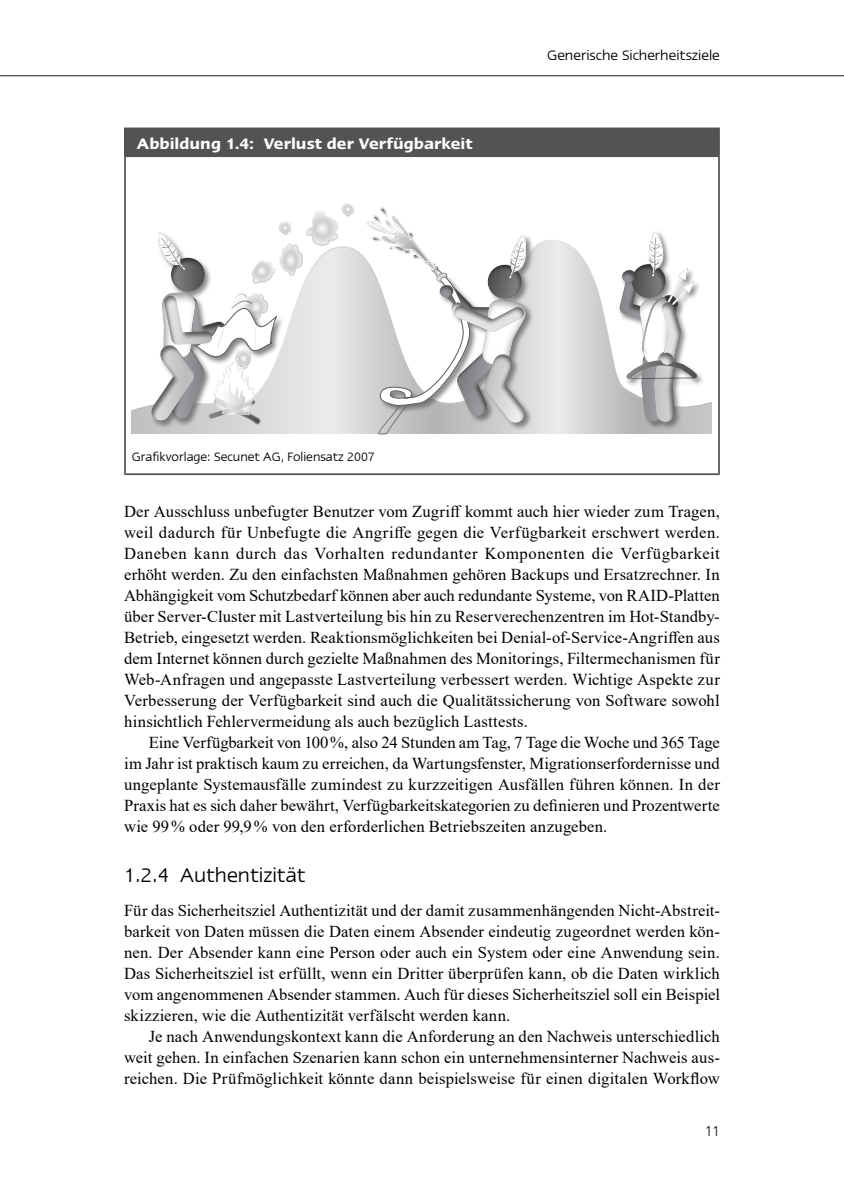
<style>
.page{position:relative;width:844px;height:1191px;background:#fff}
.page>*{position:absolute;margin:0;border:0;box-sizing:border-box;transform-origin:0 0}
.t1{font:22.75px "Linotype Ergo";color:#000}
.t2{font:600 17.5px "Linotype Ergo";color:#fff}
.LT_INDESIGN{font:16.62px/21px "Times New Roman";letter-spacing:.01em;color:#000;text-align:justify}
.LT_INDESIGN_Folge{font:16.62px/21px "Times New Roman";letter-spacing:.005em;color:#000;text-align:justify}
.t3{font:15.75px "Linotype Ergo";color:#000}
.Bilderläuterung_rot{font:14px "Linotype Ergo";color:#000}
.t4{font:300 14px "Avenir LT Pro";color:#000}
</style>
<div class="page">
<hr style="left:0;top:75px;width:843px;height:1px;background:#535353">
<div style="left:125px;top:128px;width:593px;height:28px;background:#535353"></div>
<hr style="left:124px;top:127px;width:595px;height:2px;background:#535353">
<hr style="left:124px;top:129px;width:2px;height:26px;background:#535353">
<svg style="left:718px;top:129px;width:1px;height:26px"></svg>
<hr style="left:124px;top:155px;width:595px;height:2px;background:#535353">
<hr style="left:124px;top:157px;width:2px;height:316px;background:#535353">
<hr style="left:718px;top:157px;width:1px;height:316px;background:#535353">
<hr style="left:124px;top:473px;width:595px;height:2px;background:#535353">
<svg style="left:132px;top:240px;width:579px;height:194px"></svg>
<div style="left:617px;top:230px;width:87px;height:200px;background:#5f5f5f;opacity:.75"></div>
<div style="left:602px;top:264px;width:64px;height:58px;background:#000;opacity:.55"></div>
<div style="left:605px;top:256px;width:45px;height:30px;background:#fff"></div>
<svg style="left:610px;top:230px;width:91px;height:201px"></svg>
<svg style="left:136px;top:203px;width:219px;height:227px"></svg>
<svg style="left:364px;top:207px;width:191px;height:227px"></svg>
<p class="t2" style="left:137px;top:134px;width:337px">Abbildung 1.4: Verlust der Verfügbarkeit</p>
<p class="t3" style="left:547px;top:46px;width:174px">Generische Sicherheitsziele</p>
<p class="Bilderläuterung_rot" style="left:132px;top:449px;width:244px">Grafikvorlage: Secunet AG, Foliensatz 2007</p>
<p class="LT_INDESIGN" style="left:124px;top:500px;width:597px">Der Ausschluss unbefugter Benutzer vom Zugriff kommt auch hier wieder zum Tragen, weil dadurch für Unbefugte die Angriffe gegen die Verfügbarkeit erschwert werden.<br>Daneben kann durch das Vorhalten redundanter Komponenten die Verfügbarkeit erhöht werden. Zu den einfachsten Maßnahmen gehören Backups und Ersatzrechner. In Abhängigkeit vom Schutzbedarf können aber auch redundante Systeme, von RAID-Platten über Server-Cluster mit Lastverteilung bis hin zu Reserverechenzentren im Hot-Standby-Betrieb, eingesetzt werden. Reaktionsmöglichkeiten bei Denial-of-Service-Angriffen aus dem Internet können durch gezielte Maßnahmen des Monitorings, Filtermechanismen für Web-Anfragen und angepasste Lastverteilung verbessert werden. Wichtige Aspekte zur Verbesserung der Verfügbarkeit sind auch die Qualitätssicherung von Software sowohl hinsichtlich Fehlervermeidung als auch bezüglich Lasttests.</p>
<p class="LT_INDESIGN_Folge" style="left:124px;top:731px;width:597px;text-indent:25px">Eine Verfügbarkeit von 100%, also 24 Stunden am Tag, 7 Tage die Woche und 365 Tage im Jahr ist praktisch kaum zu erreichen, da Wartungsfenster, Migrationserfordernisse und ungeplante Systemausfälle zumindest zu kurzzeitigen Ausfällen führen können. In der Praxis hat es sich daher bewährt, Verfügbarkeitskategorien zu definieren und Prozentwerte wie 99% oder 99,9% von den erforderlichen Betriebszeiten anzugeben.</p>
<p class="t1" style="left:124px;top:862px;width:183px">1.2.4 Authentizität</p>
<p class="LT_INDESIGN" style="left:124px;top:899px;width:597px">Für das Sicherheitsziel Authentizität und der damit zusammenhängenden Nicht-Abstreit&shy;barkeit von Daten müssen die Daten einem Absender eindeutig zugeordnet werden kön&shy;nen. Der Absender kann eine Person oder auch ein System oder eine Anwendung sein.<br>Das Sicherheitsziel ist erfüllt, wenn ein Dritter überprüfen kann, ob die Daten wirklich vom angenommenen Absender stammen. Auch für dieses Sicherheitsziel soll ein Beispiel skizzieren, wie die Authentizität verfälscht werden kann.</p>
<p class="LT_INDESIGN_Folge" style="left:124px;top:1025px;width:597px;text-indent:25px">Je nach Anwendungskontext kann die Anforderung an den Nachweis unterschiedlich weit gehen. In einfachen Szenarien kann schon ein unternehmensinterner Nachweis aus&shy;reichen. Die Prüfmöglichkeit könnte dann beispielsweise für einen digitalen Workflow</p>
<p class="t4" style="left:705px;top:1123px;width:16px">11</p>
</div>
